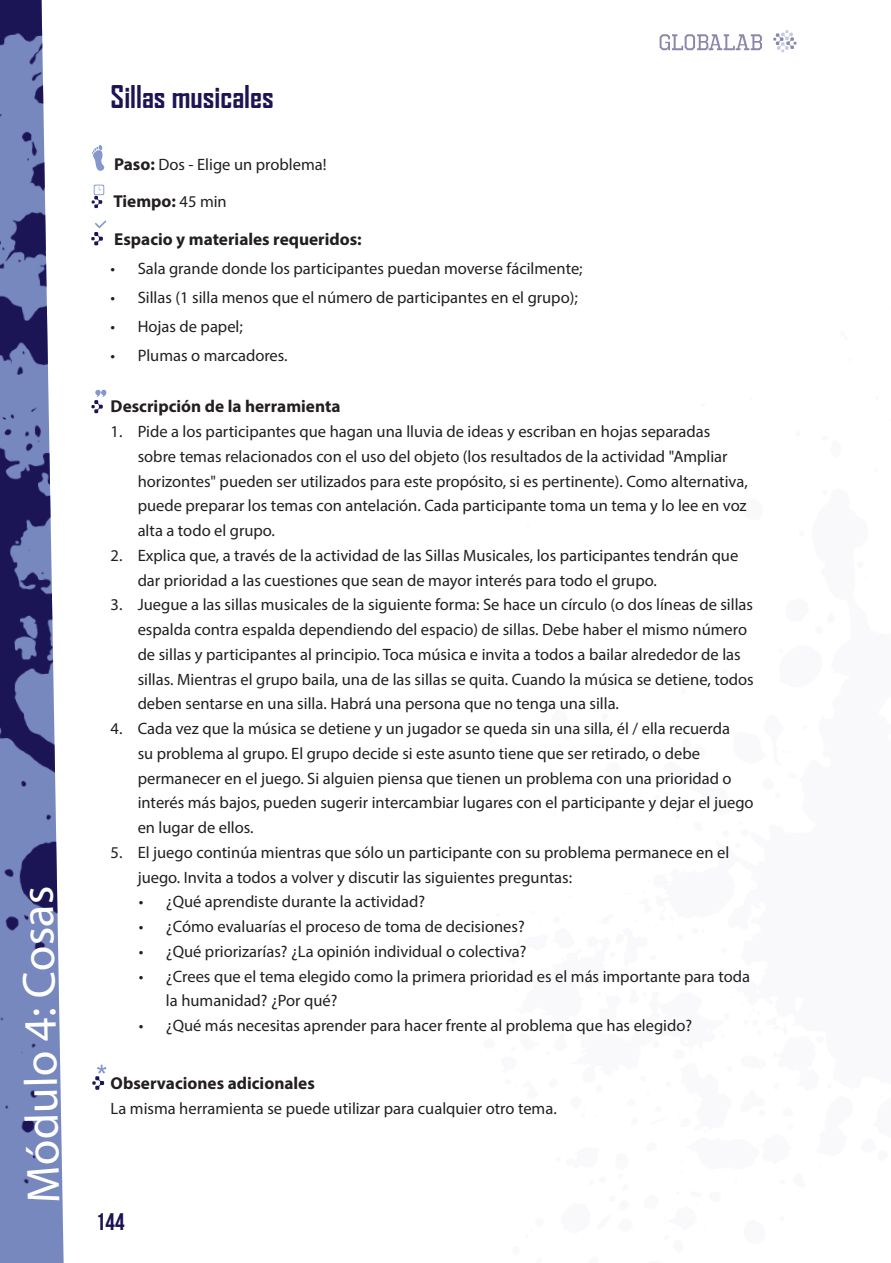
<style>
.page{position:relative;width:891px;height:1263px;background:#fff}
.page>*{position:absolute;margin:0;border:0;box-sizing:border-box;transform-origin:0 0}
.t1{font:46.65px "Myriad Pro";color:#fff}
.t2{font:700 30px "Agency FB";color:#1b1455}
.t3{font:24px "Bebas Neue";color:#1b1455}
.t4{font:700 17.25px/37.2px "Myriad Pro";color:#231f20}
.t5{font:16.5px/24.8px "Myriad Pro";color:#231f20}
.s1{font-weight:700;font-size:17.25px}
.s2{font-weight:400;font-size:16.5px}
</style>
<div class="page">
<svg style="left:659px;top:34px;width:102px;height:16px"></svg>
<svg style="left:773px;top:30px;width:23px;height:22px"></svg>
<svg style="left:0;top:0;width:64px;height:1263px;background:#767faf"></svg>
<svg style="left:92px;top:145px;width:13px;height:26px"></svg>
<svg style="left:92px;top:185px;width:12px;height:23px"></svg>
<svg style="left:91px;top:220px;width:15px;height:25px"></svg>
<svg style="left:91px;top:389px;width:16px;height:24px"></svg>
<svg style="left:92px;top:1065px;width:14px;height:25px"></svg>
<h1 class="t1" style="left:14px;top:1203px;width:318px;rotate:-91deg">Módulo 4: Cosas</h1>
<h2 class="t2" style="left:111px;top:78px;width:165px">Sillas musicales</h2>
<p class="t5" style="left:114px;top:152px;width:214px"><span class="s1">Paso:</span> Dos - Elige un problema!</p>
<p class="t4" style="left:113px;top:182px;width:250px">Tiempo: <span class="s2">45 min<br></span>Espacio y materiales requeridos:</p>
<p class="t5" style="left:111px;top:255px;width:473px">• Sala grande donde los participantes puedan moverse fácilmente;</p>
<p class="t5" style="left:111px;top:284px;width:468px">• Sillas (1 silla menos que el número de participantes en el grupo);</p>
<p class="t5" style="left:111px;top:313px;width:134px">• Hojas de papel;</p>
<p class="t5" style="left:111px;top:342px;width:178px">• Plumas o marcadores.</p>
<p class="t4" style="left:111px;top:387px;width:231px">Descripción de la herramienta</p>
<p class="t5" style="left:138px;top:419px;width:611px;text-indent:-27px">1. Pide a los participantes que hagan una lluvia de ideas y escriban en hojas separadas sobre temas relacionados con el uso del objeto (los resultados de la actividad "Ampliar horizontes" pueden ser utilizados para este propósito, si es pertinente). Como alternativa, puede preparar los temas con antelación. Cada participante toma un tema y lo lee en voz alta a todo el grupo.</p>
<p class="t5" style="left:138px;top:543px;width:602px;text-indent:-27px">2. Explica que, a través de la actividad de las Sillas Musicales, los participantes tendrán que dar prioridad a las cuestiones que sean de mayor interés para todo el grupo.</p>
<p class="t5" style="left:138px;top:592px;width:617px;text-indent:-27px">3. Juegue a las sillas musicales de la siguiente forma: Se hace un círculo (o dos líneas de sillas espalda contra espalda dependiendo del espacio) de sillas. Debe haber el mismo número de sillas y participantes al principio. Toca música e invita a todos a bailar alrededor de las sillas. Mientras el grupo baila, una de las sillas se quita. Cuando la música se detiene, todos deben sentarse en una silla. Habrá una persona que no tenga una silla.</p>
<p class="t5" style="left:138px;top:716px;width:617px;text-indent:-27px">4. Cada vez que la música se detiene y un jugador se queda sin una silla, él / ella recuerda<br>su problema al grupo. El grupo decide si este asunto tiene que ser retirado, o debe permanecer en el juego. Si alguien piensa que tienen un problema con una prioridad o interés más bajos, pueden sugerir intercambiar lugares con el participante y dejar el juego en lugar de ellos.</p>
<p class="t5" style="left:138px;top:840px;width:593px;text-indent:-27px">5. El juego continúa mientras que sólo un participante con su problema permanece en el juego. Invita a todos a volver y discutir las siguientes preguntas:</p>
<p class="t5" style="left:139px;top:889px;width:287px">• ¿Qué aprendiste durante la actividad?</p>
<p class="t5" style="left:139px;top:914px;width:387px">• ¿Cómo evaluarías el proceso de toma de decisiones?</p>
<p class="t5" style="left:139px;top:939px;width:389px">• ¿Qué priorizarías? ¿La opinión individual o colectiva?</p>
<p class="t5" style="left:166px;top:963px;width:585px;text-indent:-27px">• ¿Crees que el tema elegido como la primera prioridad es el más importante para toda la humanidad? ¿Por qué?</p>
<p class="t5" style="left:139px;top:1013px;width:554px">• ¿Qué más necesitas aprender para hacer frente al problema que has elegido?</p>
<p class="t4" style="left:111px;top:1064px;width:206px">Observaciones adicionales</p>
<p class="t5" style="left:111px;top:1095px;width:447px">La misma herramienta se puede utilizar para cualquier otro tema.</p>
<h3 class="t3" style="left:96px;top:1208px;width:30px">144</h3>
</div>
